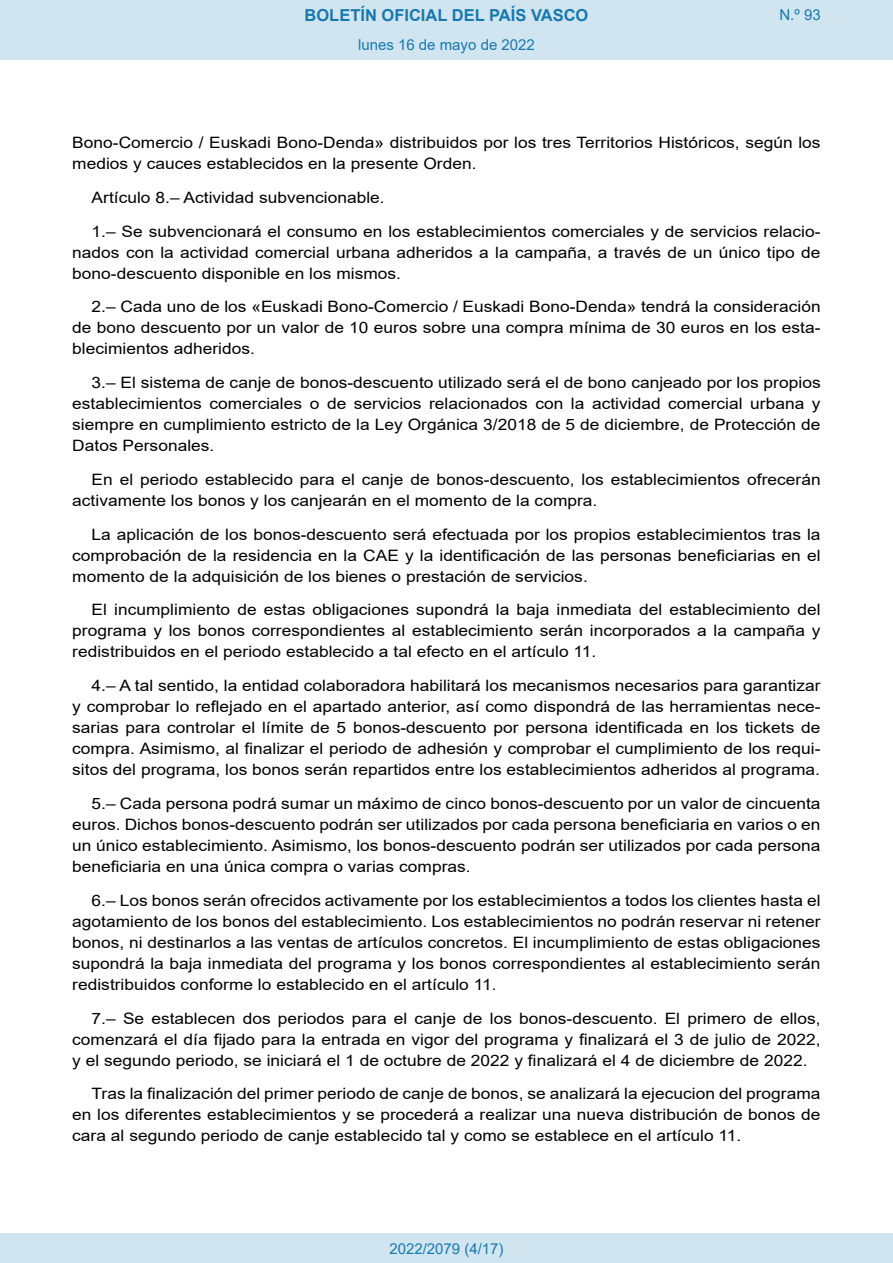
<style>
.page{position:relative;width:893px;height:1263px;background:#fff}
.page>*{position:absolute;margin:0;border:0;box-sizing:border-box;transform-origin:0 0}
.t1{font:700 16.5px "Arial";color:#1879ad}
.BOPVDetalle{font:15.6px/21px "Arial";color:#000;text-align:justify;scale:1.11 1}
.Paginacion_Centro{font:15px "Arial";color:#1879ad}
</style>
<div class="page">
<div style="left:0;top:0;width:893px;height:60px;background:#d0e5f0"></div>
<div style="left:0;top:1233px;width:893px;height:30px;background:#d0e5f0"></div>
<p class="t1" style="left:305px;top:3px;width:285px">BOLETÍN OFICIAL DEL PAÍS VASCO</p>
<p class="Paginacion_Centro" style="left:358px;top:35px;width:178px">lunes 16 de mayo de 2022</p>
<p class="Paginacion_Centro" style="left:779px;top:5px;width:43px">N.º 93</p>
<p class="BOPVDetalle" style="left:72px;top:132px;width:676px">Bono-Comercio / Euskadi Bono-Denda» distribuidos por los tres Territorios Históricos, según los medios y cauces establecidos en la presente Orden.</p>
<p class="BOPVDetalle" style="left:92px;top:187px;width:266px">Artículo 8.– Actividad subvencionable.</p>
<p class="BOPVDetalle" style="left:72px;top:221px;width:676px;text-indent:19px">1.– Se subvencionará el consumo en los establecimientos comerciales y de servicios relacio&shy;nados con la actividad comercial urbana adheridos a la campaña, a través de un único tipo de bono-descuento disponible en los mismos.</p>
<p class="BOPVDetalle" style="left:72px;top:296px;width:676px;text-indent:19px">2.– Cada uno de los «Euskadi Bono-Comercio / Euskadi Bono-Denda» tendrá la consideración de bono descuento por un valor de 10 euros sobre una compra mínima de 30 euros en los esta&shy;blecimientos adheridos.</p>
<p class="BOPVDetalle" style="left:72px;top:372px;width:676px;text-indent:19px">3.– El sistema de canje de bonos-descuento utilizado será el de bono canjeado por los propios establecimientos comerciales o de servicios relacionados con la actividad comercial urbana y siempre en cumplimiento estricto de la Ley Orgánica 3/2018 de 5 de diciembre, de Protección de Datos Personales.</p>
<p class="BOPVDetalle" style="left:72px;top:469px;width:676px;text-indent:19px">En el periodo establecido para el canje de bonos-descuento, los establecimientos ofrecerán activamente los bonos y los canjearán en el momento de la compra.</p>
<p class="BOPVDetalle" style="left:72px;top:524px;width:676px;text-indent:19px">La aplicación de los bonos-descuento será efectuada por los propios establecimientos tras la comprobación de la residencia en la CAE y la identificación de las personas beneficiarias en el momento de la adquisición de los bienes o prestación de servicios.</p>
<p class="BOPVDetalle" style="left:72px;top:599px;width:676px;text-indent:19px">El incumplimiento de estas obligaciones supondrá la baja inmediata del establecimiento del programa y los bonos correspondientes al establecimiento serán incorporados a la campaña y redistribuidos en el periodo establecido a tal efecto en el artículo 11.</p>
<p class="BOPVDetalle" style="left:72px;top:675px;width:676px;text-indent:19px">4.– A tal sentido, la entidad colaboradora habilitará los mecanismos necesarios para garantizar y comprobar lo reflejado en el apartado anterior, así como dispondrá de las herramientas nece&shy;sarias para controlar el límite de 5 bonos-descuento por persona identificada en los tickets de compra. Asimismo, al finalizar el periodo de adhesión y comprobar el cumplimiento de los requi&shy;sitos del programa, los bonos serán repartidos entre los establecimientos adheridos al programa.</p>
<p class="BOPVDetalle" style="left:72px;top:793px;width:676px;text-indent:19px">5.– Cada persona podrá sumar un máximo de cinco bonos-descuento por un valor de cincuenta euros. Dichos bonos-descuento podrán ser utilizados por cada persona beneficiaria en varios o en un único establecimiento. Asimismo, los bonos-descuento podrán ser utilizados por cada persona beneficiaria en una única compra o varias compras.</p>
<p class="BOPVDetalle" style="left:72px;top:890px;width:676px;text-indent:19px">6.– Los bonos serán ofrecidos activamente por los establecimientos a todos los clientes hasta el agotamiento de los bonos del establecimiento. Los establecimientos no podrán reservar ni retener bonos, ni destinarlos a las ventas de artículos concretos. El incumplimiento de estas obligaciones supondrá la baja inmediata del programa y los bonos correspondientes al establecimiento serán redistribuidos conforme lo establecido en el artículo 11.</p>
<p class="BOPVDetalle" style="left:72px;top:1007px;width:676px;text-indent:19px">7.– Se establecen dos periodos para el canje de los bonos-descuento. El primero de ellos, comenzará el día fijado para la entrada en vigor del programa y finalizará el 3 de julio de 2022, y el segundo periodo, se iniciará el 1 de octubre de 2022 y finalizará el 4 de diciembre de 2022.</p>
<p class="BOPVDetalle" style="left:72px;top:1083px;width:676px;text-indent:19px">Tras la finalización del primer periodo de canje de bonos, se analizará la ejecucion del programa en los diferentes establecimientos y se procederá a realizar una nueva distribución de bonos de cara al segundo periodo de canje establecido tal y como se establece en el artículo 11.</p>
<p class="Paginacion_Centro" style="left:389px;top:1238px;width:116px">2022/2079 (4/17)</p>
</div>
